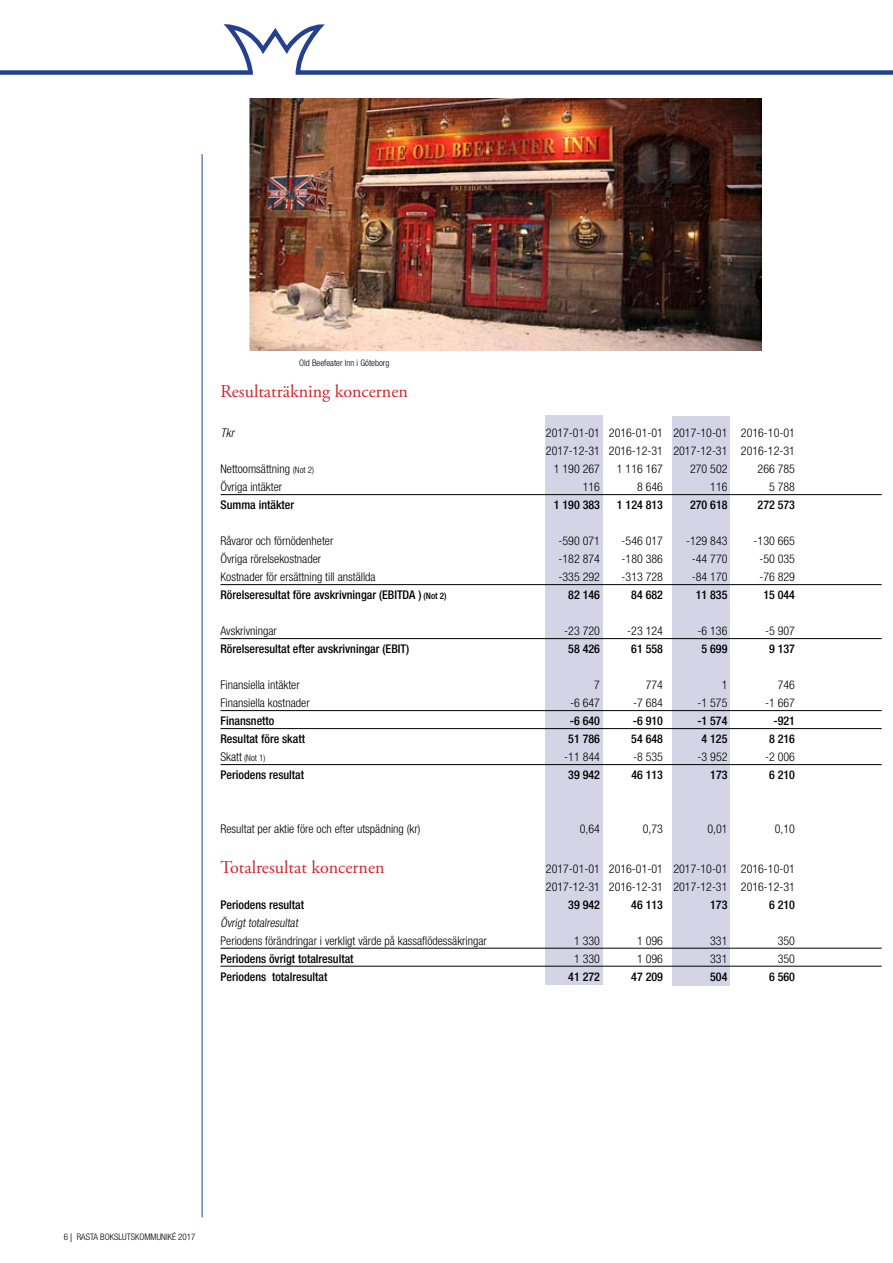
<style>
.page{position:relative;width:893px;height:1263px;background:#fff}
.page>*{position:absolute;margin:0;border:0;box-sizing:border-box;transform-origin:0 0}
.t1{font:18px "Adobe Garamond Pro";color:#d2232a}
.t2{font:300 condensed 12px/18px "Helvetica Neue LT Std";color:#000}
.t3{font:500 condensed 12px "Helvetica Neue LT Std";color:#000}
.t4{font:italic 300 condensed 12px "Helvetica Neue LT Std";color:#000}
.t5{font:300 condensed 9px "Helvetica Neue LT Std";color:#000}
.s1{font-size:9px}
.s2{font-size:12px}
.s3{font-family:"Myriad Pro";font-weight:400;font-stretch:normal}
</style>
<div class="page">
<div style="left:672px;top:417px;width:58px;height:569px;background:#d4d4e6"></div>
<div style="left:545px;top:415px;width:58px;height:569px;background:#d4d4e6"></div>
<hr style="left:202px;top:154px;width:1px;height:1063px;background:#25408f">
<svg style="left:0;top:24px;width:893px;height:51px"></svg>
<hr style="left:220px;top:494px;width:662px;height:1px;background:#000">
<hr style="left:220px;top:584px;width:662px;height:1px;background:#000">
<hr style="left:220px;top:638px;width:662px;height:1px;background:#000">
<hr style="left:220px;top:710px;width:662px;height:1px;background:#000">
<hr style="left:220px;top:728px;width:662px;height:1px;background:#000">
<hr style="left:220px;top:764px;width:662px;height:1px;background:#000">
<hr style="left:220px;top:948px;width:662px;height:1px;background:#000">
<hr style="left:220px;top:966px;width:662px;height:1px;background:#000">
<img style="left:249px;top:99px;width:512px;height:252px">
<p class="t5" style="left:299px;top:357px;width:92px">Old Beefeater Inn i Göteborg</p>
<h1 class="t1" style="left:220px;top:381px;width:189px">Resultaträkning koncernen</h1>
<p class="t4" style="left:220px;top:426px;width:15px">Tkr</p>
<p class="t2" style="left:546px;top:424px;width:251px">2017-01-01 2016-01-01 2017-10-01 2016-10-01<br>2017-12-31 2016-12-31 2017-12-31 2016-12-31</p>
<p class="t2" style="left:220px;top:460px;width:95px">Nettoomsättning <span class="s1">(Not 2)</span></p>
<p class="t2" style="left:554px;top:460px;width:48px">1 190 267</p>
<p class="t2" style="left:617px;top:460px;width:48px">1 116 167</p>
<p class="t2" style="left:690px;top:460px;width:39px">270 502</p>
<p class="t2" style="left:758px;top:460px;width:39px">266 785</p>
<p class="t2" style="left:220px;top:478px;width:63px">Övriga intäkter</p>
<p class="t2" style="left:583px;top:478px;width:19px">116</p>
<p class="t2" style="left:637px;top:478px;width:27px">8 646</p>
<p class="t2" style="left:710px;top:478px;width:19px">116</p>
<p class="t2" style="left:769px;top:478px;width:27px">5 788</p>
<p class="t3" style="left:220px;top:498px;width:75px">Summa intäkter</p>
<p class="t3" style="left:554px;top:498px;width:48px">1 190 383</p>
<p class="t3" style="left:617px;top:498px;width:48px">1 124 813</p>
<p class="t3" style="left:690px;top:498px;width:39px">270 618</p>
<p class="t3" style="left:758px;top:498px;width:39px">272 573</p>
<p class="t2" style="left:220px;top:532px;width:114px">Råvaror och förnödenheter</p>
<p class="t2" style="left:559px;top:532px;width:43px">-590 071</p>
<p class="t2" style="left:622px;top:532px;width:43px">-546 017</p>
<p class="t2" style="left:686px;top:532px;width:43px">-129 843</p>
<p class="t2" style="left:754px;top:532px;width:43px">-130 665</p>
<p class="t2" style="left:220px;top:550px;width:102px">Övriga rörelsekostnader</p>
<p class="t2" style="left:559px;top:550px;width:43px">-182 874</p>
<p class="t2" style="left:622px;top:550px;width:43px">-180 386</p>
<p class="t2" style="left:692px;top:550px;width:37px">-44 770</p>
<p class="t2" style="left:759px;top:550px;width:37px">-50 035</p>
<p class="t2" style="left:220px;top:568px;width:157px">Kostnader för ersättning till anställda</p>
<p class="t2" style="left:559px;top:568px;width:43px">-335 292</p>
<p class="t2" style="left:622px;top:568px;width:43px">-313 728</p>
<p class="t2" style="left:692px;top:568px;width:37px">-84 170</p>
<p class="t2" style="left:759px;top:568px;width:37px">-76 829</p>
<p class="t3" style="left:220px;top:588px;width:228px">Rörelseresultat före avskrivningar (EBITDA ) <span class="s1">(Not 2)</span></p>
<p class="t3" style="left:568px;top:588px;width:33px">82 146</p>
<p class="t3" style="left:631px;top:588px;width:33px">84 682</p>
<p class="t3" style="left:696px;top:588px;width:33px">11 835</p>
<p class="t3" style="left:763px;top:588px;width:33px">15 044</p>
<p class="t2" style="left:220px;top:622px;width:58px">Avskrivningar</p>
<p class="t2" style="left:564px;top:622px;width:37px">-23 720</p>
<p class="t2" style="left:627px;top:622px;width:37px">-23 124</p>
<p class="t2" style="left:698px;top:622px;width:31px">-6 136</p>
<p class="t2" style="left:765px;top:622px;width:31px">-5 907</p>
<p class="t3" style="left:220px;top:641px;width:190px">Rörelseresultat efter avskrivningar (EBIT)</p>
<p class="t3" style="left:568px;top:641px;width:33px">58 426</p>
<p class="t3" style="left:631px;top:641px;width:33px">61 558</p>
<p class="t3" style="left:702px;top:641px;width:27px">5 699</p>
<p class="t3" style="left:769px;top:641px;width:27px">9 137</p>
<p class="t2" style="left:220px;top:676px;width:81px">Finansiella intäkter</p>
<p class="t2" style="left:594px;top:676px;width:7px">7</p>
<p class="t2" style="left:646px;top:676px;width:19px">774</p>
<p class="t2" style="left:722px;top:676px;width:7px">1</p>
<p class="t2" style="left:778px;top:676px;width:19px">746</p>
<p class="t2" style="left:220px;top:694px;width:91px">Finansiella kostnader</p>
<p class="t2" style="left:570px;top:694px;width:31px">-6 647</p>
<p class="t2" style="left:633px;top:694px;width:31px">-7 684</p>
<p class="t2" style="left:698px;top:694px;width:31px">-1 575</p>
<p class="t2" style="left:765px;top:694px;width:31px">-1 667</p>
<p class="t3" style="left:220px;top:713px;width:55px">Finansnetto</p>
<p class="t3" style="left:570px;top:713px;width:32px">-6 640</p>
<p class="t3" style="left:633px;top:713px;width:32px">-6 910</p>
<p class="t3" style="left:697px;top:713px;width:32px">-1 574</p>
<p class="t3" style="left:773px;top:713px;width:23px">-921</p>
<p class="t3" style="left:220px;top:731px;width:86px">Resultat före skatt</p>
<p class="t3" style="left:568px;top:731px;width:33px">51 786</p>
<p class="t3" style="left:631px;top:731px;width:33px">54 648</p>
<p class="t3" style="left:702px;top:731px;width:27px">4 125</p>
<p class="t3" style="left:769px;top:731px;width:27px">8 216</p>
<p class="t5" style="left:220px;top:753px;width:47px"><span class="s2">Skatt</span> (Not 1)</p>
<p class="t2" style="left:564px;top:748px;width:37px">-11 844</p>
<p class="t2" style="left:633px;top:748px;width:31px">-8 535</p>
<p class="t2" style="left:698px;top:748px;width:31px">-3 952</p>
<p class="t2" style="left:765px;top:748px;width:31px">-2 006</p>
<p class="t3" style="left:220px;top:767px;width:85px">Periodens resultat</p>
<p class="t3" style="left:568px;top:767px;width:33px">39 942</p>
<p class="t3" style="left:631px;top:767px;width:33px">46 113</p>
<p class="t3" style="left:710px;top:767px;width:19px">173</p>
<p class="t3" style="left:769px;top:767px;width:27px">6 210</p>
<p class="t2" style="left:220px;top:820px;width:201px">Resultat per aktie före och efter utspädning (kr)</p>
<p class="t2" style="left:580px;top:820px;width:22px">0,64</p>
<p class="t2" style="left:643px;top:820px;width:22px">0,73</p>
<p class="t2" style="left:707px;top:820px;width:22px">0,01</p>
<p class="t2" style="left:775px;top:820px;width:22px">0,10</p>
<h1 class="t1" style="left:220px;top:856px;width:166px">Totalresultat koncernen</h1>
<p class="t2" style="left:546px;top:859px;width:251px">2017-01-01 2016-01-01 2017-10-01 2016-10-01<br>2017-12-31 2016-12-31 2017-12-31 2016-12-31</p>
<p class="t3" style="left:220px;top:897px;width:85px">Periodens resultat</p>
<p class="t3" style="left:568px;top:897px;width:33px">39 942</p>
<p class="t3" style="left:631px;top:897px;width:33px">46 113</p>
<p class="t3" style="left:710px;top:897px;width:19px">173</p>
<p class="t3" style="left:769px;top:897px;width:27px">6 210</p>
<p class="t2" style="left:220px;top:913px;width:268px">Övrigt totalresultat<br>Periodens förändringar i verkligt värde på kassaflödessäkringar</p>
<p class="t2" style="left:574px;top:931px;width:27px">1 330</p>
<p class="t2" style="left:637px;top:931px;width:27px">1 096</p>
<p class="t2" style="left:710px;top:931px;width:19px">331</p>
<p class="t2" style="left:778px;top:931px;width:19px">350</p>
<p class="t3" style="left:220px;top:951px;width:135px">Periodens övrigt totalresultat</p>
<p class="t2" style="left:574px;top:949px;width:27px">1 330</p>
<p class="t2" style="left:637px;top:949px;width:27px">1 096</p>
<p class="t2" style="left:710px;top:949px;width:19px">331</p>
<p class="t2" style="left:778px;top:949px;width:19px">350</p>
<p class="t3" style="left:220px;top:969px;width:109px">Periodens totalresultat</p>
<p class="t3" style="left:568px;top:969px;width:33px">41 272</p>
<p class="t3" style="left:631px;top:969px;width:33px">47 209</p>
<p class="t3" style="left:710px;top:969px;width:19px">504</p>
<p class="t3" style="left:769px;top:969px;width:27px">6 560</p>
<p class="t5" style="left:64px;top:1232px;width:133px">6 <span class="s3">|</span> RASTA BOKSLUTSKOMMUNIKÉ 2017</p>
</div>
